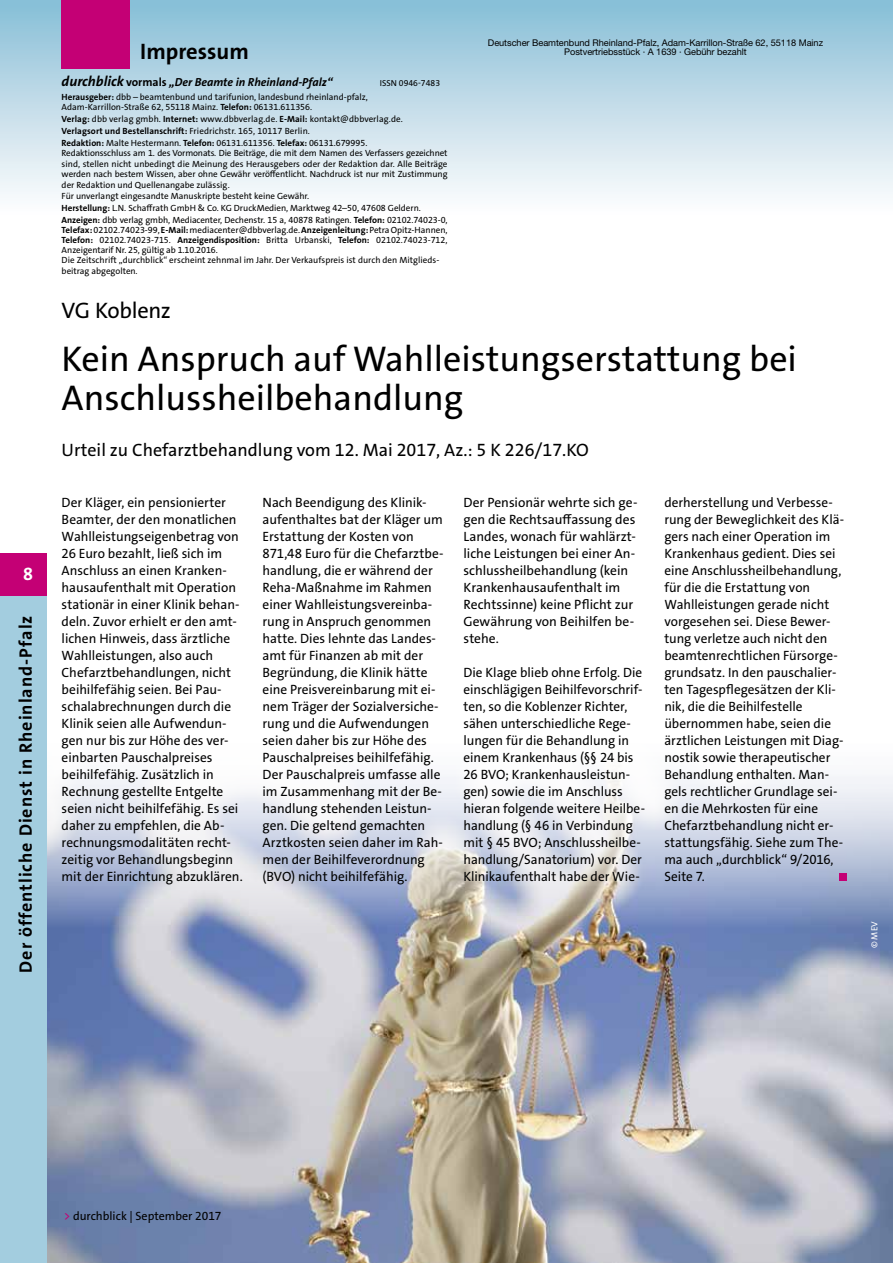
<style>
.page{position:relative;width:893px;height:1263px;background:#fff}
.page>*{position:absolute;margin:0;border:0;box-sizing:border-box;transform-origin:0 0}
.t1{font:36px/39px "The Sans Os F";color:#000}
.t2{font:700 22.5px "The Sans Os F";color:#000}
.t3{font:22.5px "The Sans Os F";letter-spacing:-.015em;color:#000}
.t4{font:18px "The Sans Os F";color:#000}
.t5{font:700 18px "The Sans Os F";letter-spacing:.055em;color:#000}
.t6{font:700 18px "The Sans Os F";color:#fff}
.t7{font:13.5px/17px "The Sans Os F";letter-spacing:-.005em;color:#000}
.t8{font:12px "The Sans Os F";color:#000}
.t9{font:italic 700 11.7px "The Sans Os F";color:#000}
.t10{font:9.3px/9px "Helvetica Neue LT Std";letter-spacing:-.005em;color:#000;text-align:center}
.t11{font:9px/10.5px "The Sans Os F";color:#000}
.t12{font:9px "The Sans Os F";color:#fff}
.t13{font:8.7px "The Sans Os F";color:#000}
.s1{font-size:14.25px}
.s2{font-style:normal}
.s3{font-weight:700}
.s4{color:#c40075}
</style>
<div class="page">
<img style="left:47px;top:772px;width:846px;height:491px">
<div style="left:839px;top:874px;width:7px;height:7px;background:#c40075"></div>
<div style="left:0;top:553px;width:47px;height:710px;background:#a3cddf"></div>
<div style="left:0;top:553px;width:47px;height:42px;background:#c40075"></div>
<div style="left:0;top:0;width:893px;height:293px;background:linear-gradient(to bottom,#90c1d8,#fff)"></div>
<div style="left:62px;top:0;width:68px;height:68px;background:#c40075"></div>
<h3 class="t6" style="left:23px;top:562px;width:11px">8</h3>
<h3 class="t5" style="left:14px;top:973px;width:359px;rotate:-90deg">Der öffentliche Dienst in Rheinland-Pfalz</h3>
<h2 class="t2" style="left:140px;top:37px;width:110px">Impressum</h2>
<p class="t10" style="left:488px;top:38px;width:337px">Deutscher Beamtenbund Rheinland-Pfalz, Adam-Karrillon-Straße 62, 55118 Mainz<br>Postvertriebsstück · A 1639 · Gebühr bezahlt</p>
<h2 class="t2" style="left:140px;top:36px;width:103px">durchblick</h2>
<p class="t9" style="left:62px;top:75px;width:272px"><span class="s1">durchblick</span> <span class="s2">vormals</span> „Der Beamte in Rheinland-Pfalz“</p>
<p class="t13" style="left:380px;top:78px;width:62px">ISSN 0946-7483</p>
<p class="t11" style="left:62px;top:92px;width:308px"><span class="s3">Herausgeber:</span> dbb – beamtenbund und tarifunion, landesbund rheinland-pfalz,<br>Adam-Karrillon-Straße 62, 55118 Mainz. <span class="s3">Telefon:</span> 06131.611356.</p>
<p class="t11" style="left:62px;top:113px;width:343px;line-height:11.7px"><span class="s3">Verlag:</span> dbb verlag gmbh. <span class="s3">Internet:</span> www.dbbverlag.de. <span class="s3">E-Mail:</span> kontakt@dbbverlag.de.<br><span class="s3">Verlagsort und Bestellanschrift:</span> Friedrichstr. 165, 10117 Berlin.<br><span class="s3">Redaktion:</span> Malte Hestermann. <span class="s3">Telefon:</span> 06131.611356. <span class="s3">Telefax:</span> 06131.679995.</p>
<p class="t11" style="left:62px;top:148px;width:387px;text-align:justify">Redaktionsschluss am 1. des Vormonats. Die Beiträge, die mit dem Namen des Verfassers gezeichnet sind, stellen nicht unbedingt die Meinung des Herausgebers oder der Redaktion dar. Alle Beiträge werden nach bestem Wissen, aber ohne Gewähr veröffentlicht. Nachdruck ist nur mit Zustimmung der Redaktion und Quellenangabe zulässig.</p>
<p class="t11" style="left:62px;top:191px;width:387px;line-height:11.6px">Für unverlangt eingesandte Manuskripte besteht keine Gewähr.<br><span class="s3">Herstellung:</span> L.N. Schaffrath GmbH &amp; Co. KG DruckMedien, Marktweg 42–50, 47608 Geldern.<br><span class="s3">Anzeigen:</span> dbb verlag gmbh, Mediacenter, Dechenstr. 15 a, 40878 Ratingen. <span class="s3">Telefon:</span> 02102.74023-0,</p>
<p class="t11" style="left:62px;top:225px;width:387px"><span class="s3">Telefax:</span> 02102.74023-99, <span class="s3">E-Mail:</span> mediacenter@dbbverlag.de. <span class="s3">Anzeigenleitung:</span> Petra Opitz-Hannen, <span class="s3">Telefon:</span> 02102.74023-715. <span class="s3">Anzeigendisposition:</span> Britta Urbanski, <span class="s3">Telefon:</span> 02102.74023-712, Anzeigentarif Nr. 25, gültig ab 1.10.2016.<br>Die Zeitschrift „durchblick“ erscheint zehnmal im Jahr. Der Verkaufspreis ist durch den Mitglieds&shy;beitrag abgegolten.</p>
<h2 class="t3" style="left:62px;top:296px;width:111px">VG Koblenz</h2>
<h1 class="t1" style="left:62px;top:339px;width:737px">Kein Anspruch auf Wahlleistungserstattung bei<br>Anschlussheilbehandlung</h1>
<h3 class="t4" style="left:62px;top:438px;width:529px">Urteil zu Chefarztbehandlung vom 12. Mai 2017, Az.: 5 K 226/17.KO</h3>
<p class="t7" style="left:62px;top:494px;width:183px">Der Kläger, ein pensionierter<br>Beamter, der den monatlichen<br>Wahlleistungseigenbetrag von<br>26 Euro bezahlt, ließ sich im<br>Anschluss an einen Kranken&shy;hausaufenthalt mit Operation stationär in einer Klinik behan&shy;deln. Zuvor erhielt er den amt&shy;lichen Hinweis, dass ärztliche<br>Wahlleistungen, also auch<br>Chefarztbehandlungen, nicht beihilfefähig seien. Bei Pau&shy;schalabrechnungen durch die<br>Klinik seien alle Aufwendun&shy;gen nur bis zur Höhe des ver&shy;einbarten Pauschalpreises beihilfefähig. Zusätzlich in<br>Rechnung gestellte Entgelte seien nicht beihilfefähig. Es sei daher zu empfehlen, die Ab&shy;rechnungsmodalitäten recht&shy;zeitig vor Behandlungsbeginn mit der Einrichtung abzuklären.</p>
<p class="t7" style="left:263px;top:494px;width:182px">Nach Beendigung des Klinik&shy;aufenthaltes bat der Kläger um<br>Erstattung der Kosten von<br>871,48 Euro für die Chefarztbe&shy;handlung, die er während der<br>Reha-Maßnahme im Rahmen einer Wahlleistungsvereinba&shy;rung in Anspruch genommen hatte. Dies lehnte das Landes&shy;amt für Finanzen ab mit der<br>Begründung, die Klinik hätte eine Preisvereinbarung mit ei&shy;nem Träger der Sozialversiche&shy;rung und die Aufwendungen seien daher bis zur Höhe des<br>Pauschalpreises beihilfefähig.<br>Der Pauschalpreis umfasse alle im Zusammenhang mit der Be&shy;handlung stehenden Leistun&shy;gen. Die geltend gemachten<br>Arztkosten seien daher im Rah&shy;men der Beihilfeverordnung (BVO) nicht beihilfefähig.</p>
<p class="t7" style="left:463px;top:494px;width:176px">Der Pensionär wehrte sich ge&shy;gen die Rechtsauffassung des<br>Landes, wonach für wahlärzt&shy;liche Leistungen bei einer An&shy;schlussheilbehandlung (kein<br>Krankenhausaufenthalt im<br>Rechtssinne) keine Pflicht zur<br>Gewährung von Beihilfen be&shy;stehe.</p>
<p class="t7" style="left:664px;top:494px;width:181px">derherstellung und Verbesse&shy;rung der Beweglichkeit des Klä&shy;gers nach einer Operation im<br>Krankenhaus gedient. Dies sei eine Anschlussheilbehandlung, für die die Erstattung von<br>Wahlleistungen gerade nicht vorgesehen sei. Diese Bewer&shy;tung verletze auch nicht den beamtenrechtlichen Fürsorge&shy;grundsatz. In den pauschalier&shy;ten Tagespflegesätzen der Kli&shy;nik, die die Beihilfestelle übernommen habe, seien die ärztlichen Leistungen mit Diag&shy;nostik sowie therapeutischer<br>Behandlung enthalten. Man&shy;gels rechtlicher Grundlage sei&shy;en die Mehrkosten für eine<br>Chefarztbehandlung nicht er&shy;stattungsfähig. Siehe zum The&shy;ma auch „durchblick“ 9/2016,<br>Seite 7.</p>
<p class="t7" style="left:463px;top:664px;width:183px">Die Klage blieb ohne Erfolg. Die einschlägigen Beihilfevorschrif&shy;ten, so die Koblenzer Richter, sähen unterschiedliche Rege&shy;lungen für die Behandlung in einem Krankenhaus (§§ 24 bis<br>26 BVO; Krankenhausleistun&shy;gen) sowie die im Anschluss hieran folgende weitere Heilbe&shy;handlung (§ 46 in Verbindung mit § 45 BVO; Anschlussheilbe&shy;handlung/Sanatorium) vor. Der<br>Klinikaufenthalt habe der Wie-</p>
<p class="t12" style="left:869px;top:948px;width:29px;rotate:-90deg">© MEV</p>
<p class="t8" style="left:64px;top:1208px;width:159px"><span class="s4">&gt;</span> durchblick | September 2017</p>
</div>
